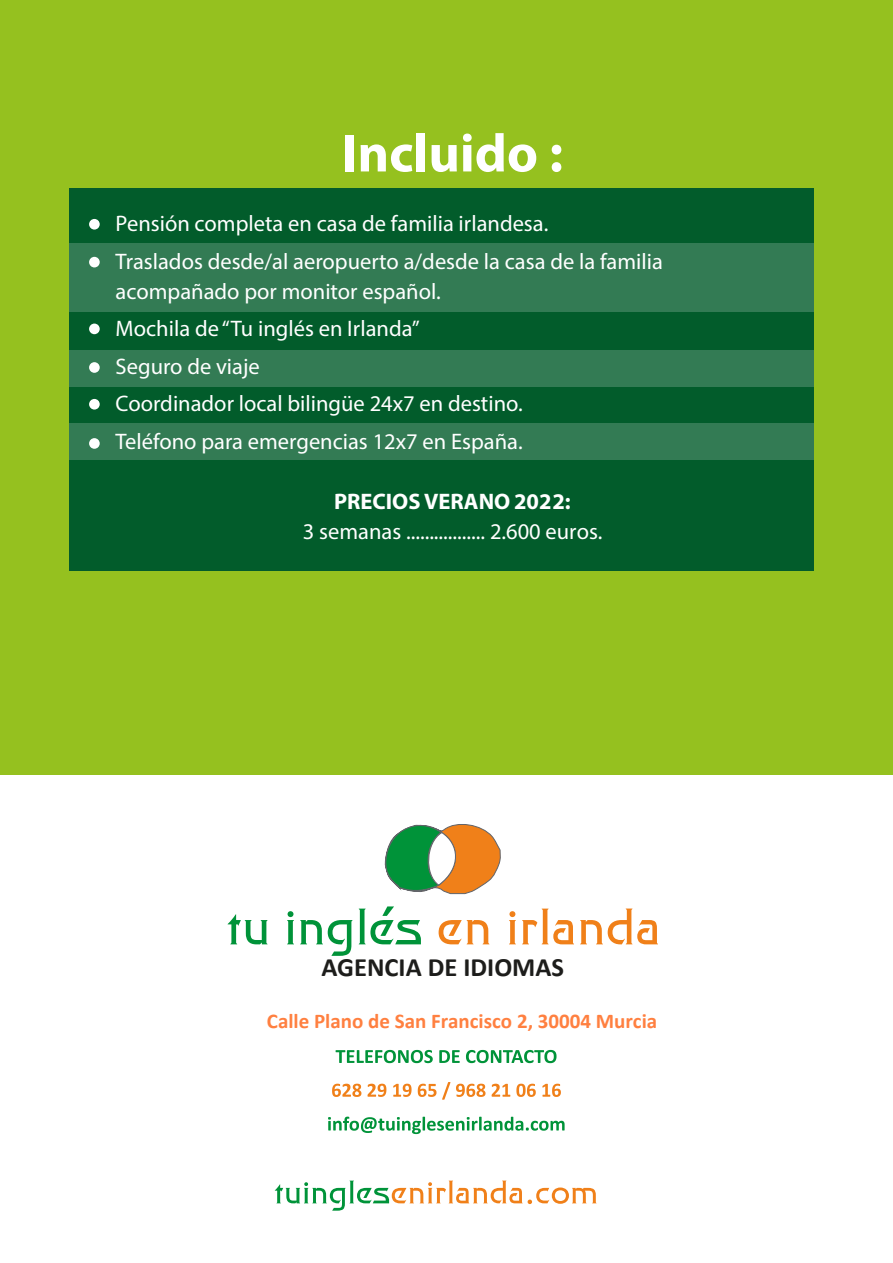
<style>
.page{position:relative;width:893px;height:1263px;background:#fff}
.page>*{position:absolute;margin:0;border:0;box-sizing:border-box;transform-origin:0 0}
.t1{font:700 54px "Myriad Pro";color:#fff}
.t2{font:700 26.55px "Calibri";color:#1d1d1b}
.t3{font:22.5px/37.5px "Myriad Pro";color:#fff}
.t4{font:700 22.5px "Myriad Pro";color:#fff}
.t5{font:700 21px "Calibri";color:#ff8040}
</style>
<div class="page">
<div style="left:0;top:0;width:892px;height:775px;background:#95c11f"></div>
<svg style="left:228px;top:914px;width:39px;height:30px"></svg>
<svg style="left:287px;top:911px;width:7px;height:33px"></svg>
<svg style="left:300px;top:920px;width:52px;height:36px"></svg>
<svg style="left:438px;top:920px;width:51px;height:24px"></svg>
<svg style="left:509px;top:911px;width:7px;height:33px"></svg>
<svg style="left:522px;top:909px;width:52px;height:35px"></svg>
<svg style="left:580px;top:909px;width:78px;height:35px"></svg>
<svg style="left:384px;top:824px;width:117px;height:71px"></svg>
<svg style="left:275px;top:1181px;width:321px;height:30px"></svg>
<svg style="left:328px;top:1117px;width:236px;height:17px"></svg>
<svg style="left:332px;top:1082px;width:229px;height:18px"></svg>
<svg style="left:335px;top:1050px;width:221px;height:13px"></svg>
<svg style="left:359px;top:906px;width:62px;height:38px"></svg>
<div style="left:70px;top:188px;width:744px;height:383px;background:#025c2b"></div>
<div style="left:70px;top:243px;width:744px;height:68px;background:#337b54"></div>
<div style="left:70px;top:350px;width:744px;height:37px;background:#337b54"></div>
<div style="left:70px;top:424px;width:744px;height:36px;background:#337b54"></div>
<div style="left:89px;top:219px;width:11px;height:11px;background:#fff;border-radius:50%"></div>
<div style="left:89px;top:257px;width:11px;height:10px;background:#fff;border-radius:50%"></div>
<div style="left:89px;top:324px;width:11px;height:10px;background:#fff;border-radius:50%"></div>
<div style="left:89px;top:362px;width:11px;height:11px;background:#fff;border-radius:50%"></div>
<div style="left:89px;top:399px;width:11px;height:11px;background:#fff;border-radius:50%"></div>
<div style="left:89px;top:438px;width:11px;height:11px;background:#fff;border-radius:50%"></div>
<h1 class="t1" style="left:342px;top:118px;width:222px">Incluido :</h1>
<p class="t3" style="left:116px;top:205px;width:548px">Pensión completa en casa de familia irlandesa.<br>Traslados desde/al aeropuerto a/desde la casa de la familia</p>
<p class="t3" style="left:116px;top:272px;width:408px">acompañado por monitor español.<br>Mochila de “Tu inglés en Irlanda”<br>Seguro de viaje<br>Coordinador local bilingüe 24x7 en destino.<br>Teléfono para emergencias 12x7 en España.</p>
<p class="t4" style="left:334px;top:487px;width:238px">PRECIOS VERANO 2022:</p>
<p class="t3" style="left:303px;top:512px;width:301px">3 semanas ................. 2.600 euros.</p>
<p class="t2" style="left:321px;top:948px;width:244px">AGENCIA DE IDIOMAS</p>
<p class="t5" style="left:267px;top:1006px;width:392px">Calle Plano de San Francisco 2, 30004 Murcia</p>
</div>
